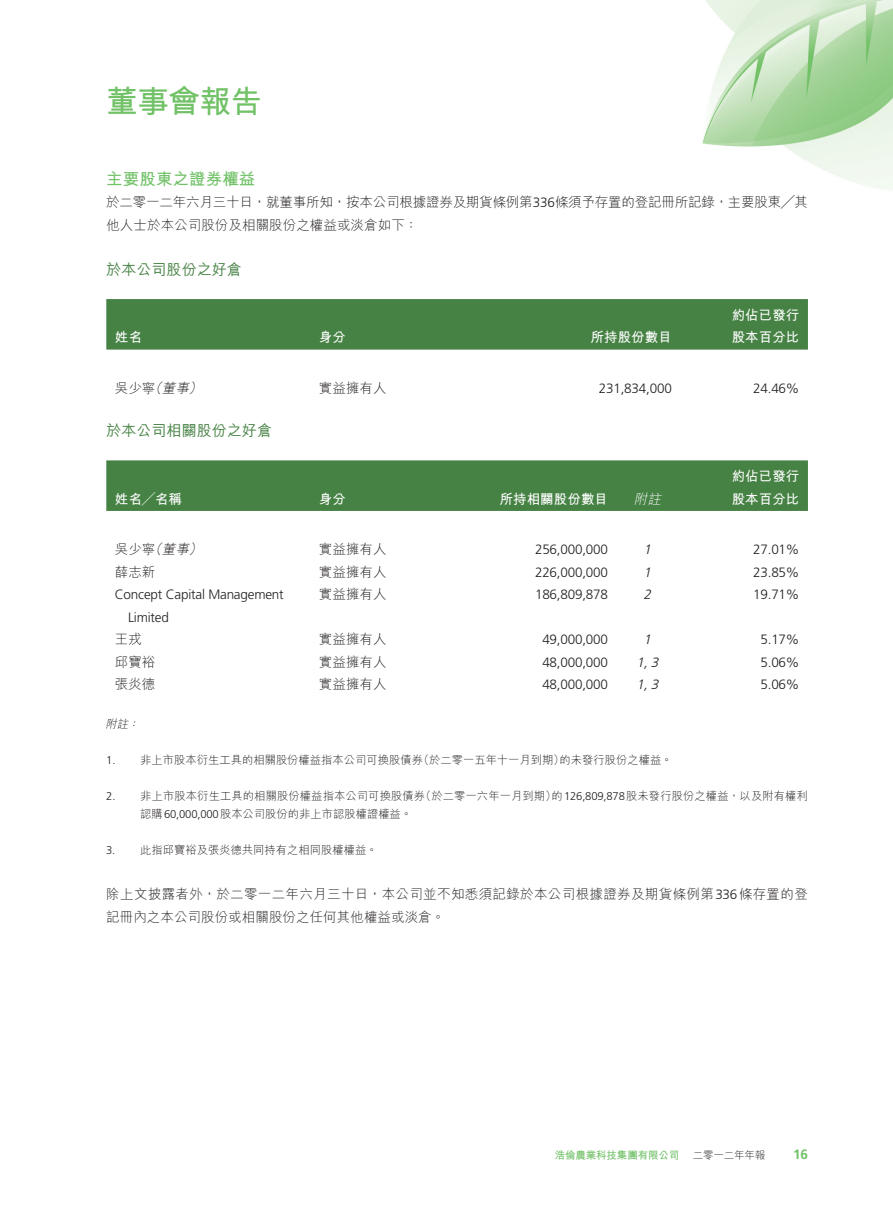
<style>
.page{position:relative;width:893px;height:1212px;background:#fff}
.page>*{position:absolute;margin:0;border:0;box-sizing:border-box;transform-origin:0 0}
.t1{font:700 31.5px "M Hei HK";letter-spacing:-.015em;color:#71c167}
.t2{font:700 16.5px "M Hei HK";letter-spacing:.005em;color:#71c167}
.t3{font:500 15px "M Hei HK";letter-spacing:.005em;color:#468244}
.t4{font:300 13.5px/22.5px "Frutiger LT Std";letter-spacing:-.015em;color:#231f20}
.t5{font:300 13.5px/22.5px "M Hei HK";letter-spacing:-.015em;color:#231f20}
.t6{font:300 13.5px/22.5px "M Hei HK";letter-spacing:.025em;color:#231f20}
.t7{font:300 13.5px "M Hei HK";letter-spacing:.005em;color:#231f20}
.t8{font:700 13.5px/22.5px "M Hei HK";letter-spacing:.005em;color:#fff}
.t9{font:italic 300 13.5px "Frutiger LT Std";color:#231f20}
.t10{font:italic 300 13.5px "M Hei HK";color:#231f20}
.t11{font:700 13.5px "Frutiger LT Std";color:#71c167}
.t12{font:italic 300 13.5px "M Hei HK";color:#fff}
.t13{font:300 11.25px "M Hei HK";letter-spacing:.005em;color:#231f20}
.t14{font:300 11.25px "Frutiger LT Std";color:#231f20}
.t15{font:italic 300 11.25px "M Hei HK";color:#231f20}
.t16{font:700 10.5px "M Hei HK";letter-spacing:-.015em;color:#71c167}
.t17{font:300 10.5px "M Hei HK";letter-spacing:-.015em;color:#231f20}
.s1{font-family:"Frutiger LT Std"}
</style>
<div class="page">
<img style="left:702px;top:0;width:191px;height:190px">
<div style="left:106px;top:299px;width:702px;height:51px;background:#468244"></div>
<div style="left:106px;top:460px;width:702px;height:51px;background:#468244"></div>
<h1 class="t1" style="left:106px;top:79px;width:157px">董事會報告</h1>
<h2 class="t2" style="left:106px;top:167px;width:151px">主要股東之證券權益</h2>
<p class="t5" style="left:106px;top:191px;width:703px">於二零一二年六月三十日，就董事所知，按本公司根據證券及期貨條例第<span class="s1">336</span>條須予存置的登記冊所記錄，主要股東╱其他人士於本公司股份及相關股份之權益或淡倉如下：</p>
<h3 class="t3" style="left:106px;top:258px;width:137px">於本公司股份之好倉</h3>
<p class="t8" style="left:115px;top:325px;width:29px">姓名</p>
<p class="t8" style="left:319px;top:325px;width:29px">身分</p>
<p class="t10" style="left:148px;top:381px;width:18px">（</p>
<p class="t10" style="left:189px;top:381px;width:18px">）</p>
<p class="t10" style="left:162px;top:381px;width:31px">董事</p>
<p class="t7" style="left:115px;top:381px;width:42px">吳少寧</p>
<h3 class="t3" style="left:106px;top:420px;width:167px">於本公司相關股份之好倉</h3>
<p class="t7" style="left:319px;top:381px;width:69px">實益擁有人</p>
<p class="t8" style="left:590px;top:325px;width:83px">所持股份數目</p>
<p class="t4" style="left:599px;top:377px;width:75px">231,834,000</p>
<p class="t8" style="left:732px;top:302px;width:69px">約佔已發行股本百分比</p>
<p class="t4" style="left:753px;top:377px;width:48px">24.46%</p>
<p class="t8" style="left:115px;top:486px;width:69px">姓名╱名稱</p>
<p class="t10" style="left:148px;top:542px;width:18px">（</p>
<p class="t10" style="left:189px;top:542px;width:18px">）</p>
<p class="t10" style="left:162px;top:542px;width:31px">董事</p>
<p class="t7" style="left:115px;top:542px;width:42px">吳少寧</p>
<p class="t8" style="left:319px;top:486px;width:29px">身分</p>
<p class="t7" style="left:319px;top:542px;width:69px">實益擁有人</p>
<p class="t8" style="left:500px;top:486px;width:110px">所持相關股份數目</p>
<p class="t4" style="left:535px;top:538px;width:75px">256,000,000</p>
<p class="t12" style="left:634px;top:492px;width:31px">附註</p>
<p class="t9" style="left:644px;top:542px;width:12px">1</p>
<p class="t8" style="left:732px;top:464px;width:69px">約佔已發行股本百分比</p>
<p class="t4" style="left:753px;top:538px;width:48px">27.01%</p>
<p class="t7" style="left:319px;top:565px;width:69px">實益擁有人</p>
<p class="t7" style="left:115px;top:565px;width:42px">薛志新</p>
<p class="t4" style="left:128px;top:583px;width:157px;text-indent:-13px">Concept Capital Management<br>Limited</p>
<p class="t4" style="left:753px;top:583px;width:48px">19.71%</p>
<p class="t4" style="left:753px;top:561px;width:48px">23.85%</p>
<p class="t4" style="left:535px;top:561px;width:75px">226,000,000</p>
<p class="t9" style="left:644px;top:564px;width:12px">1</p>
<p class="t7" style="left:319px;top:587px;width:69px">實益擁有人</p>
<p class="t9" style="left:644px;top:587px;width:12px">2</p>
<p class="t4" style="left:535px;top:583px;width:75px">186,809,878</p>
<p class="t7" style="left:115px;top:632px;width:29px">王戎</p>
<p class="t7" style="left:319px;top:632px;width:69px">實益擁有人</p>
<p class="t4" style="left:542px;top:628px;width:67px">49,000,000</p>
<p class="t9" style="left:644px;top:632px;width:12px">1</p>
<p class="t4" style="left:760px;top:628px;width:40px">5.17%</p>
<p class="t7" style="left:115px;top:655px;width:42px">邱寶裕</p>
<p class="t7" style="left:319px;top:655px;width:69px">實益擁有人</p>
<p class="t4" style="left:542px;top:651px;width:67px">48,000,000</p>
<p class="t9" style="left:636px;top:654px;width:27px">1,3</p>
<p class="t4" style="left:760px;top:651px;width:40px">5.06%</p>
<p class="t7" style="left:115px;top:677px;width:42px">張炎德</p>
<p class="t15" style="left:128px;top:718px;width:15px">：</p>
<p class="t15" style="left:105px;top:718px;width:26px">附註</p>
<p class="t7" style="left:319px;top:677px;width:69px">實益擁有人</p>
<p class="t4" style="left:542px;top:673px;width:67px">48,000,000</p>
<p class="t9" style="left:636px;top:677px;width:27px">1,3</p>
<p class="t4" style="left:760px;top:673px;width:40px">5.06%</p>
<p class="t14" style="left:106px;top:754px;width:11px">1.</p>
<p class="t13" style="left:418px;top:754px;width:148px">（於二零一五年十一月到期）</p>
<p class="t13" style="left:140px;top:754px;width:284px">非上市股本衍生工具的相關股份權益指本公司可換股債券</p>
<p class="t13" style="left:560px;top:754px;width:114px">的未發行股份之權益。</p>
<p class="t14" style="left:106px;top:790px;width:11px">2.</p>
<p class="t13" style="left:420px;top:790px;width:389px">（於二零一六年一月到期的） <span class="s1">126,809,878</span>股未發行股份之權益，以及附有權利</p>
<p class="t13" style="left:140px;top:790px;width:286px">非上市股本衍生工具的相關股份權益指本公司可換股債券</p>
<p class="t13" style="left:140px;top:808px;width:273px">認購<span class="s1">60,000,000</span>股本公司股份的非上市認股權證權益。</p>
<p class="t13" style="left:140px;top:844px;width:239px">此指邱寶裕及張炎德共同持有之相同股權權益。</p>
<p class="t14" style="left:106px;top:844px;width:11px">3.</p>
<p class="t6" style="left:106px;top:883px;width:703px">除上文披露者外，於二零一二年六月三十日，本公司並不知悉須記錄於本公司根據證券及期貨條例第<span class="s1">336</span>條存置的登記冊內之本公司股份或相關股份之任何其他權益或淡倉。</p>
<p class="t16" style="left:555px;top:1148px;width:126px">浩倫農業科技集團有限公司</p>
<p class="t17" style="left:693px;top:1150px;width:74px">二零一二年年報</p>
<p class="t11" style="left:793px;top:1147px;width:16px">16</p>
</div>
